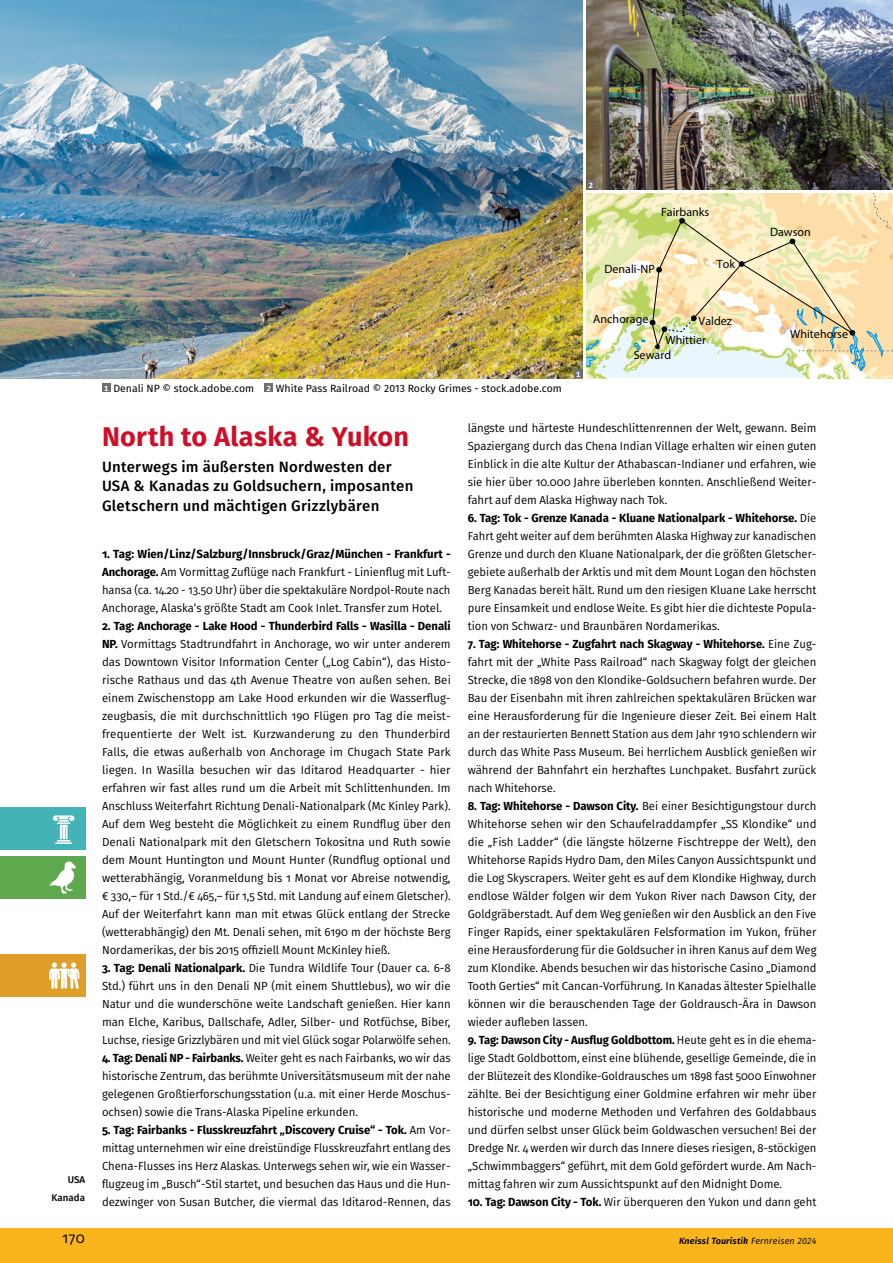
<style>
.page{position:relative;width:893px;height:1263px;background:#fff}
.page>*{position:absolute;margin:0;border:0;box-sizing:border-box;transform-origin:0 0}
._01a_Überschrift_1_R{font:700 27px "Fira Sans";letter-spacing:.01em;color:#cd0f28}
._01b_Unterüberschrif{font:500 15px/19.5px "Fira Sans";letter-spacing:.015em;color:#000}
.Pagina_rb{font:15px "Fira Sans";color:#000}
.t1{font:12px/18.9px "Helvetica";color:#000}
._02_Reiseverlauf{font:11.7px/18px "Fira Sans";color:#000;text-align:justify}
._02_Reiseverlauf-2{font:11.7px/18px "Fira Sans";color:#000;text-align:justify;scale:.96 1}
._04_Bildlegende__Bil{font:10.5px "Fira Sans";color:#000}
.Rubrik_b{font:500 9.75px "Fira Sans";color:#000}
.Fusszeile_bold_itali{font:italic 600 9px "Fira Sans";letter-spacing:.02em;color:#000}
.t2{font:700 7.5px "Fira Sans";color:#fff}
.s1{font-weight:700}
.s2{font-weight:400}
</style>
<div class="page">
<svg style="left:587px;top:193px;width:306px;height:185px;background:#ede4ba"></svg>
<img style="left:587px;top:0;width:306px;height:189px">
<div style="left:102px;top:384px;width:9px;height:8px;background:#6e6e6e"></div>
<div style="left:265px;top:384px;width:8px;height:8px;background:#6e6e6e"></div>
<img style="left:0;top:0;width:583px;height:378px">
<div style="left:574px;top:369px;width:9px;height:9px;background:#6e6e6e"></div>
<div style="left:587px;top:180px;width:8px;height:9px;background:#6e6e6e"></div>
<div style="left:0;top:1229px;width:893px;height:34px;background:#fab51e"></div>
<div style="left:0;top:808px;width:85px;height:42px;background:#43b3b7"></div>
<svg style="left:53px;top:815px;width:22px;height:29px"></svg>
<div style="left:0;top:856px;width:85px;height:43px;background:#5ea84e"></div>
<svg style="left:49px;top:861px;width:27px;height:33px"></svg>
<div style="left:0;top:954px;width:85px;height:43px;background:#de9e29"></div>
<svg style="left:49px;top:962px;width:30px;height:27px"></svg>
<p class="Rubrik_b" style="left:68px;top:1172px;width:19px">USA</p>
<p class="Rubrik_b" style="left:52px;top:1190px;width:35px">Kanada</p>
<p class="t2" style="left:589px;top:179px;width:6px">2</p>
<p class="t1" style="left:661px;top:202px;width:50px">Fairbanks</p>
<p class="t1" style="left:604px;top:259px;width:52px">Denali-NP</p>
<p class="t1" style="left:717px;top:255px;width:20px">Tok</p>
<p class="t2" style="left:104px;top:382px;width:6px">1</p>
<p class="_04_Bildlegende__Bil" style="left:113px;top:380px;width:142px">Denali NP © stock.adobe.com</p>
<p class="t2" style="left:267px;top:382px;width:6px">2</p>
<p class="_04_Bildlegende__Bil" style="left:276px;top:380px;width:287px">White Pass Railroad © 2013 Rocky Grimes - stock.adobe.com</p>
<p class="t2" style="left:576px;top:368px;width:6px">1</p>
<p class="t1" style="left:593px;top:309px;width:57px">Anchorage</p>
<p class="t1" style="left:665px;top:311px;width:68px;text-indent:33px">Valdez<br>Whittier</p>
<p class="t1" style="left:634px;top:345px;width:39px">Seward</p>
<p class="t1" style="left:770px;top:222px;width:42px">Dawson</p>
<p class="t1" style="left:790px;top:325px;width:59px">Whitehorse</p>
<p class="_01a_Überschrift_1_R" style="left:102px;top:414px;width:309px">North to Alaska &amp; Yukon</p>
<p class="_01b_Unterüberschrif" style="left:102px;top:456px;width:291px">Unterwegs im äußersten Nordwesten der</p>
<p class="_01b_Unterüberschrif" style="left:102px;top:475px;width:313px">USA &amp; Kanadas zu Goldsuchern, imposanten<br>Gletschern und mächtigen Grizzlybären</p>
<p class="_02_Reiseverlauf" style="left:102px;top:545px;width:350px"><span class="s1">1. Tag: Wien/Linz/Salzburg/Innsbruck/Graz/München - Frankfurt - Anchorage.</span> Am Vormittag Zuflüge nach Frankfurt - Linienflug mit Luft&shy;hansa (ca. 14.20 - 13.50 Uhr) über die spektakuläre Nordpol-Route nach Anchorage, Alaska‘s größte Stadt am Cook Inlet. Transfer zum Hotel.</p>
<p class="_02_Reiseverlauf" style="left:102px;top:617px;width:350px;text-align:left"><span class="s1">2. Tag: Anchorage - Lake Hood - Thunderbird Falls - Wasilla - Denali NP.</span> Vormittags Stadtrundfahrt in Anchorage, wo wir unter anderem das Downtown Visitor Information Center („Log Cabin“), das Histo&shy;rische Rathaus und das 4th Avenue Theatre von außen sehen. Bei einem Zwischenstopp am Lake Hood erkunden wir die Wasserflug&shy;zeugbasis, die mit durchschnittlich 190 Flügen pro Tag die meist&shy;frequentierte der Welt ist. Kurzwanderung zu den Thunderbird Falls, die etwas außerhalb von Anchorage im Chugach State Park liegen. In Wasilla besuchen wir das Iditarod Headquarter - hier erfahren wir fast alles rund um die Arbeit mit Schlittenhunden. Im Anschluss Weiterfahrt Richtung Denali-Nationalpark (Mc Kinley Park).<br>Auf dem Weg besteht die Möglichkeit zu einem Rundflug über den Denali Nationalpark mit den Gletschern Tokositna und Ruth sowie dem Mount Huntington und Mount Hunter (Rundflug optional und wetterabhängig, Voranmeldung bis 1 Monat vor Abreise notwendig, € 330,– für 1 Std./€ 465,– für 1,5 Std. mit Landung auf einem Gletscher).<br>Auf der Weiterfahrt kann man mit etwas Glück entlang der Strecke (wetterabhängig) den Mt. Denali sehen, mit 6190 m der höchste Berg Nordamerikas, der bis 2015 offiziell Mount McKinley hieß.</p>
<p class="_02_Reiseverlauf" style="left:102px;top:959px;width:350px"><span class="s1">3. Tag: Denali Nationalpark.</span> Die Tundra Wildlife Tour (Dauer ca. 6-8<br>Std.) führt uns in den Denali NP (mit einem Shuttlebus), wo wir die Natur und die wunderschöne weite Landschaft genießen. Hier kann man Elche, Karibus, Dallschafe, Adler, Silber- und Rotfüchse, Biber, Luchse, riesige Grizzlybären und mit viel Glück sogar Polarwölfe sehen.</p>
<p class="_02_Reiseverlauf-2" style="left:102px;top:1049px;width:365px"><span class="s1">4. Tag: Denali NP - Fairbanks.</span> Weiter geht es nach Fairbanks, wo wir das historische Zentrum, das berühmte Universitätsmuseum mit der nahe gelegenen Großtierforschungsstation (u.a. mit einer Herde Moschus&shy;ochsen) sowie die Trans-Alaska Pipeline erkunden.</p>
<p class="_02_Reiseverlauf" style="left:102px;top:1121px;width:350px"><span class="s1">5. Tag: Fairbanks - Flusskreuzfahrt „Discovery Cruise“ - Tok.</span> Am Vor&shy;mittag unternehmen wir eine dreistündige Flusskreuzfahrt entlang des Chena-Flusses ins Herz Alaskas. Unterwegs sehen wir, wie ein Wasser&shy;flugzeug im „Busch“-Stil startet, und besuchen das Haus und die Hun&shy;dezwinger von Susan Butcher, die viermal das Iditarod-Rennen, das</p>
<p class="_02_Reiseverlauf" style="left:468px;top:419px;width:350px">längste und härteste Hundeschlittenrennen der Welt, gewann. Beim Spaziergang durch das Chena Indian Village erhalten wir einen guten Einblick in die alte Kultur der Athabascan-Indianer und erfahren, wie sie hier über 10.000 Jahre überleben konnten. Anschließend Weiter&shy;fahrt auf dem Alaska Highway nach Tok.</p>
<p class="_02_Reiseverlauf" style="left:468px;top:509px;width:350px"><span class="s1">6. Tag: Tok - Grenze Kanada - Kluane Nationalpark - Whitehorse.</span> Die Fahrt geht weiter auf dem berühmten Alaska Highway zur kanadischen Grenze und durch den Kluane Nationalpark, der die größten Gletscher&shy;gebiete außerhalb der Arktis und mit dem Mount Logan den höchsten Berg Kanadas bereit hält. Rund um den riesigen Kluane Lake herrscht pure Einsamkeit und endlose Weite. Es gibt hier die dichteste Popula&shy;tion von Schwarz- und Braunbären Nordamerikas.</p>
<p class="_02_Reiseverlauf" style="left:468px;top:635px;width:350px"><span class="s1">7. Tag: Whitehorse - Zugfahrt nach Skagway - Whitehorse.</span> Eine Zug&shy;fahrt mit der „White Pass Railroad“ nach Skagway folgt der gleichen Strecke, die 1898 von den Klondike-Goldsuchern befahren wurde. Der Bau der Eisenbahn mit ihren zahlreichen spektakulären Brücken war eine Herausforderung für die Ingenieure dieser Zeit. Bei einem Halt an der restaurierten Bennett Station aus dem Jahr 1910 schlendern wir durch das White Pass Museum. Bei herrlichem Ausblick genießen wir während der Bahnfahrt ein herzhaftes Lunchpaket. Busfahrt zurück nach Whitehorse.</p>
<p class="_02_Reiseverlauf" style="left:468px;top:797px;width:350px"><span class="s1">8. Tag: Whitehorse - Dawson City.</span> Bei einer Besichtigungstour durch Whitehorse sehen wir den Schaufelraddampfer „SS Klondike“ und die „Fish Ladder“ (die längste hölzerne Fischtreppe der Welt), den Whitehorse Rapids Hydro Dam, den Miles Canyon Aussichtspunkt und die Log Skyscrapers. Weiter geht es auf dem Klondike Highway, durch endlose Wälder folgen wir dem Yukon River nach Dawson City, der Goldgräberstadt. Auf dem Weg genießen wir den Ausblick an den Five Finger Rapids, einer spektakulären Felsformation im Yukon, früher eine Herausforderung für die Goldsucher in ihren Kanus auf dem Weg zum Klondike. Abends besuchen wir das historische Casino „Diamond Tooth Gerties“ mit Cancan-Vorführung. In Kanadas ältester Spielhalle können wir die berauschenden Tage der Goldrausch-Ära in Dawson wieder aufleben lassen.</p>
<p class="_02_Reiseverlauf-2" style="left:468px;top:1031px;width:365px"><span class="s1">9. Tag: Dawson City - Ausflug Goldbottom.</span> Heute geht es in die ehema&shy;lige Stadt Goldbottom, einst eine blühende, gesellige Gemeinde, die in der Blütezeit des Klondike-Goldrausches um 1898 fast 5000 Einwohner zählte. Bei der Besichtigung einer Goldmine erfahren wir mehr über historische und moderne Methoden und Verfahren des Goldabbaus und dürfen selbst unser Glück beim Goldwaschen versuchen! Bei der Dredge Nr. 4 werden wir durch das Innere dieses riesigen, 8-stöckigen „Schwimmbaggers“ geführt, mit dem Gold gefördert wurde. Am Nach&shy;mittag fahren wir zum Aussichtspunkt auf den Midnight Dome.</p>
<p class="_02_Reiseverlauf" style="left:468px;top:1193px;width:350px"><span class="s1">10. Tag: Dawson City - Tok.</span> Wir überqueren den Yukon und dann geht</p>
<p class="Pagina_rb" style="left:62px;top:1227px;width:25px">170</p>
<p class="Fusszeile_bold_itali" style="left:679px;top:1233px;width:139px">Kneissl Touristik <span class="s2">Fernreisen 2024</span></p>
</div>
